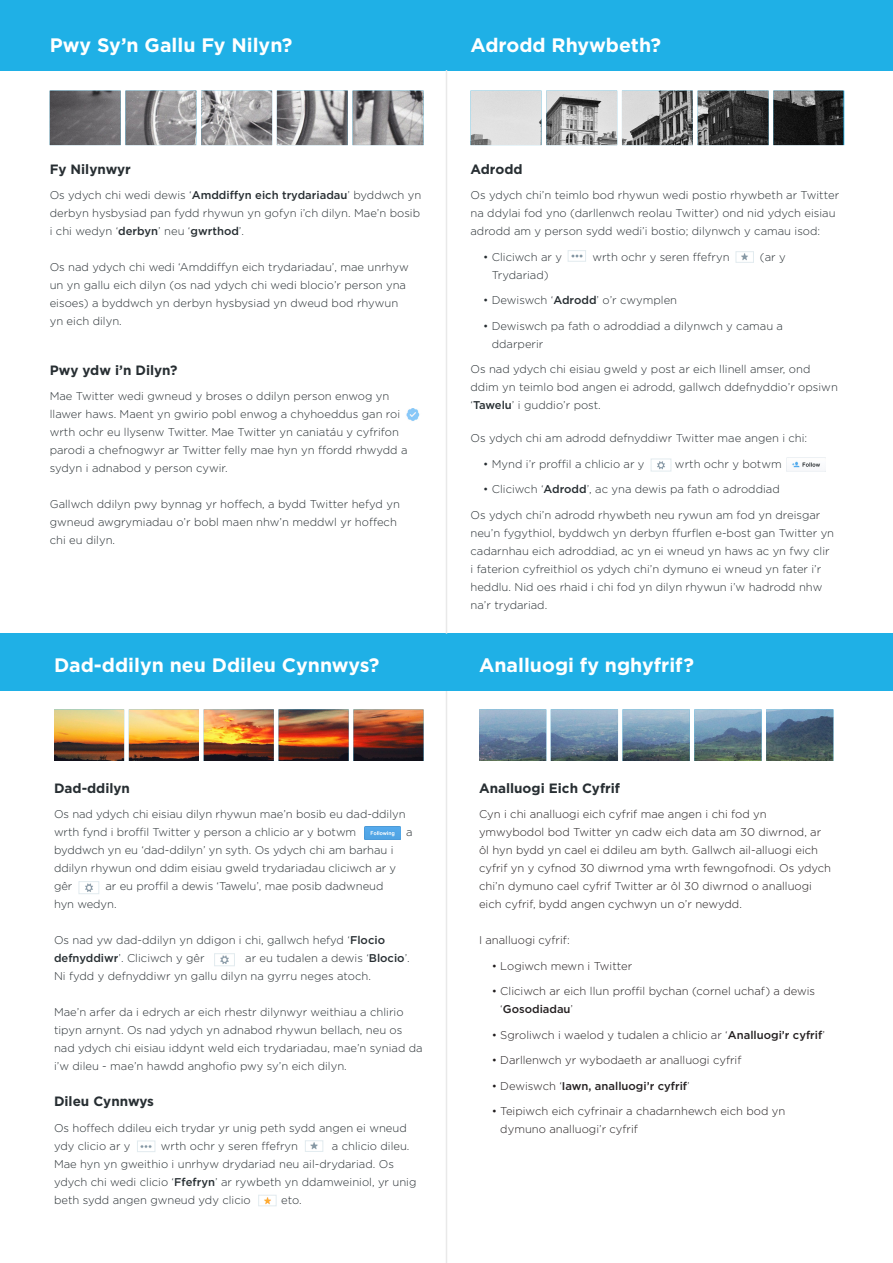
<style>
.page{position:relative;width:893px;height:1263px;background:#fff}
.page>*{position:absolute;margin:0;border:0;box-sizing:border-box;transform-origin:0 0}
.t1{font:700 19.5px "Gotham";color:#fff}
.t2{font:700 13.5px "Gotham";color:#272e32}
.t3{font:300 11.25px/18px "Gotham";color:#272e32}
.t4{font:300 11.25px/18px "Gotham";color:#231f20}
.t5{font:500 11.25px "Gotham";color:#231f20}
.s1{font-weight:500}
.s2{font-weight:300}
</style>
<div class="page">
<div style="left:0;top:0;width:893px;height:70px;background:#1fb0e6"></div>
<div style="left:0;top:634px;width:893px;height:57px;background:#1fb0e6"></div>
<img style="left:50px;top:91px;width:373px;height:54px">
<img style="left:470px;top:91px;width:373px;height:54px">
<img style="left:54px;top:709px;width:369px;height:52px">
<img style="left:365px;top:826px;width:35px;height:13px">
<svg style="left:220px;top:955px;width:9px;height:9px"></svg>
<div style="left:214px;top:953px;width:21px;height:13px;border:1px solid #e2ebef"></div>
<img style="left:85px;top:883px;width:8px;height:9px">
<div style="left:79px;top:881px;width:20px;height:13px;border:1px solid #e2ebef"></div>
<svg style="left:310px;top:1142px;width:8px;height:8px"></svg>
<div style="left:305px;top:1140px;width:18px;height:12px;border:1px solid #e2ebef"></div>
<img style="left:140px;top:1145px;width:12px;height:3px">
<div style="left:137px;top:1141px;width:18px;height:11px;border:1px solid #e2ebef"></div>
<svg style="left:264px;top:1197px;width:7px;height:7px"></svg>
<div style="left:258px;top:1195px;width:18px;height:11px;border:1px solid #e2ebef"></div>
<img style="left:479px;top:709px;width:354px;height:52px">
<img style="left:406px;top:408px;width:14px;height:13px">
<img style="left:571px;top:254px;width:12px;height:4px">
<div style="left:568px;top:250px;width:18px;height:11px;border:1px solid #e2ebef"></div>
<svg style="left:741px;top:253px;width:7px;height:8px"></svg>
<div style="left:736px;top:251px;width:18px;height:12px;border:1px solid #e2ebef"></div>
<img style="left:657px;top:461px;width:8px;height:8px">
<div style="left:651px;top:459px;width:20px;height:12px;border:1px solid #e2ebef"></div>
<img style="left:787px;top:461px;width:38px;height:11px">
<hr style="left:446px;top:70px;width:1px;height:564px;background:#e9e9e9">
<hr style="left:446px;top:691px;width:1px;height:572px;background:#e9e9e9">
<p class="t1" style="left:50px;top:32px;width:244px">Pwy Sy’n Gallu Fy Nilyn?</p>
<p class="t2" style="left:50px;top:160px;width:83px">Fy Nilynwyr</p>
<p class="t3" style="left:50px;top:186px;width:373px;text-align:justify">Os ydych chi wedi dewis ‘<span class="s1">Amddiffyn eich trydariadau</span>’ byddwch yn derbyn hysbysiad pan fydd rhywun yn gofyn i’ch dilyn. Mae’n bosib i chi wedyn ‘<span class="s1">derbyn</span>’ neu ‘<span class="s1">gwrthod</span>’.</p>
<p class="t3" style="left:50px;top:258px;width:361px">Os nad ydych chi wedi ‘Amddiffyn eich trydariadau’, mae unrhyw un yn gallu eich dilyn (os nad ydych chi wedi blocio’r person yna eisoes) a byddwch yn derbyn hysbysiad yn dweud bod rhywun yn eich dilyn.</p>
<p class="t2" style="left:50px;top:361px;width:129px">Pwy ydw i’n Dilyn?</p>
<p class="t3" style="left:50px;top:387px;width:359px">Mae Twitter wedi gwneud y broses o ddilyn person enwog yn llawer haws. Maent yn gwirio pobl enwog a chyhoeddus gan roi wrth ochr eu llysenw Twitter. Mae Twitter yn caniatáu y cyfrifon parodi a chefnogwyr ar Twitter felly mae hyn yn ffordd rhwydd a sydyn i adnabod y person cywir.</p>
<p class="t3" style="left:50px;top:495px;width:352px">Gallwch ddilyn pwy bynnag yr hoffech, a bydd Twitter hefyd yn gwneud awgrymiadau o’r bobl maen nhw’n meddwl yr hoffech chi eu dilyn.</p>
<p class="t1" style="left:54px;top:652px;width:327px">Dad-ddilyn neu Ddileu Cynnwys?</p>
<p class="t2" style="left:54px;top:779px;width:78px">Dad-ddilyn</p>
<p class="t3" style="left:54px;top:805px;width:353px">Os nad ydych chi eisiau dilyn rhywun mae’n bosib eu dad-ddilyn wrth fynd i broffil Twitter y person a chlicio ar y botwm</p>
<p class="t3" style="left:406px;top:823px;width:8px">a</p>
<p class="t3" style="left:54px;top:841px;width:344px">byddwch yn eu ‘dad-ddilyn’ yn syth. Os ydych chi am barhau i ddilyn rhywun ond ddim eisiau gweld trydariadau cliciwch ar y</p>
<p class="t3" style="left:54px;top:877px;width:20px">gêr</p>
<p class="t3" style="left:54px;top:877px;width:331px;text-indent:52px">ar eu proffil a dewis ‘Tawelu’, mae posib dadwneud hyn wedyn.</p>
<p class="t3" style="left:54px;top:931px;width:333px">Os nad yw dad-ddilyn yn ddigon i chi, gallwch hefyd ‘<span class="s1">Flocio defnyddiwr</span>’. Cliciwch y gêr</p>
<p class="t3" style="left:54px;top:949px;width:357px;text-indent:191px">ar eu tudalen a dewis ‘<span class="s1">Blocio</span>’.<br>Ni fydd y defnyddiwr yn gallu dilyn na gyrru neges atoch.</p>
<p class="t3" style="left:54px;top:1003px;width:370px">Mae’n arfer da i edrych ar eich rhestr dilynwyr weithiau a chlirio tipyn arnynt. Os nad ydych yn adnabod rhywun bellach, neu os nad ydych chi eisiau iddynt weld eich trydariadau, mae’n syniad da i’w dileu - mae’n hawdd anghofio pwy sy’n eich dilyn.</p>
<p class="t2" style="left:54px;top:1092px;width:102px">Dileu Cynnwys</p>
<p class="t3" style="left:54px;top:1118px;width:354px">Os hoffech ddileu eich trydar yr unig peth sydd angen ei wneud ydy clicio ar y</p>
<p class="t3" style="left:161px;top:1136px;width:139px">wrth ochr y seren ffefryn</p>
<p class="t3" style="left:54px;top:1136px;width:364px;text-indent:278px">a chlicio dileu.<br>Mae hyn yn gweithio i unrhyw drydariad neu ail-drydariad. Os ydych chi wedi clicio ‘<span class="s1">Ffefryn</span>’ ar rywbeth yn ddamweiniol, yr unig beth sydd angen gwneud ydy clicio</p>
<p class="t3" style="left:281px;top:1190px;width:22px">eto.</p>
<p class="t1" style="left:470px;top:32px;width:192px">Adrodd Rhywbeth?</p>
<p class="t2" style="left:470px;top:160px;width:54px">Adrodd</p>
<p class="t3" style="left:470px;top:186px;width:370px">Os ydych chi’n teimlo bod rhywun wedi postio rhywbeth ar Twitter na ddylai fod yno (darllenwch reolau Twitter) ond nid ydych eisiau adrodd am y person sydd wedi’i bostio; dilynwch y camau isod:</p>
<p class="t3" style="left:483px;top:248px;width:80px">• Cliciwch ar y</p>
<p class="t3" style="left:592px;top:248px;width:139px">wrth ochr y seren ffefryn</p>
<p class="t3" style="left:760px;top:248px;width:27px">(ar y</p>
<p class="t3" style="left:492px;top:266px;width:58px">Trydariad)</p>
<p class="t3" style="left:483px;top:291px;width:195px">• Dewiswch ‘<span class="s1">Adrodd</span>’ o’r cwymplen</p>
<p class="t3" style="left:492px;top:317px;width:293px;text-indent:-9px">• Dewiswch pa fath o adroddiad a dilynwch y camau a ddarperir</p>
<p class="t3" style="left:470px;top:360px;width:369px">Os nad ydych chi eisiau gweld y post ar eich llinell amser, ond ddim yn teimlo bod angen ei adrodd, gallwch ddefnyddio’r opsiwn ‘<span class="s1">Tawelu</span>’ i guddio’r post.</p>
<p class="t3" style="left:470px;top:429px;width:338px">Os ydych chi am adrodd defnyddiwr Twitter mae angen i chi:</p>
<p class="t3" style="left:483px;top:455px;width:163px">• Mynd i’r proffil a chlicio ar y</p>
<p class="t3" style="left:675px;top:455px;width:108px">wrth ochr y botwm</p>
<p class="t3" style="left:483px;top:480px;width:298px">• Cliciwch ‘<span class="s1">Adrodd</span>’, ac yna dewis pa fath o adroddiad</p>
<p class="t3" style="left:470px;top:506px;width:365px">Os ydych chi’n adrodd rhywbeth neu rywun am fod yn dreisgar neu’n fygythiol, byddwch yn derbyn ffurflen e-bost gan Twitter yn cadarnhau eich adroddiad, ac yn ei wneud yn haws ac yn fwy clir i faterion cyfreithiol os ydych chi’n dymuno ei wneud yn fater i’r heddlu. Nid oes rhaid i chi fod yn dilyn rhywun i’w hadrodd nhw na’r trydariad.</p>
<p class="t1" style="left:479px;top:652px;width:216px">Analluogi fy nghyfrif?</p>
<p class="t2" style="left:479px;top:779px;width:143px">Analluogi Eich Cyfrif</p>
<p class="t4" style="left:479px;top:805px;width:353px">Cyn i chi analluogi eich cyfrif mae angen i chi fod yn ymwybodol bod Twitter yn cadw eich data am 30 diwrnod, ar ôl hyn bydd yn cael ei ddileu am byth. Gallwch ail-alluogi eich cyfrif yn y cyfnod 30 diwrnod yma wrth fewngofnodi. Os ydych chi’n dymuno cael cyfrif Twitter ar ôl 30 diwrnod o analluogi eich cyfrif, bydd angen cychwyn un o’r newydd.</p>
<p class="t4" style="left:479px;top:931px;width:92px">I analluogi cyfrif:</p>
<p class="t4" style="left:492px;top:956px;width:142px">• Logiwch mewn i Twitter</p>
<p class="t4" style="left:500px;top:982px;width:316px;text-indent:-9px">• Cliciwch ar eich llun proffil bychan (cornel uchaf) a dewis ‘<span class="s1">Gosodiadau</span>’</p>
<p class="t4" style="left:492px;top:1025px;width:335px">• Sgroliwch i waelod y tudalen a chlicio ar ‘<span class="s1">Analluogi’r cyfrif</span>’</p>
<p class="t4" style="left:492px;top:1051px;width:251px">• Darllenwch yr wybodaeth ar analluogi cyfrif</p>
<p class="t5" style="left:492px;top:1078px;width:199px"><span class="s2">• Dewiswch ‘</span>Iawn, analluogi’r cyfrif<span class="s2">’</span></p>
<p class="t4" style="left:500px;top:1102px;width:287px;text-indent:-9px">• Teipiwch eich cyfrinair a chadarnhewch eich bod yn dymuno analluogi’r cyfrif</p>
</div>
